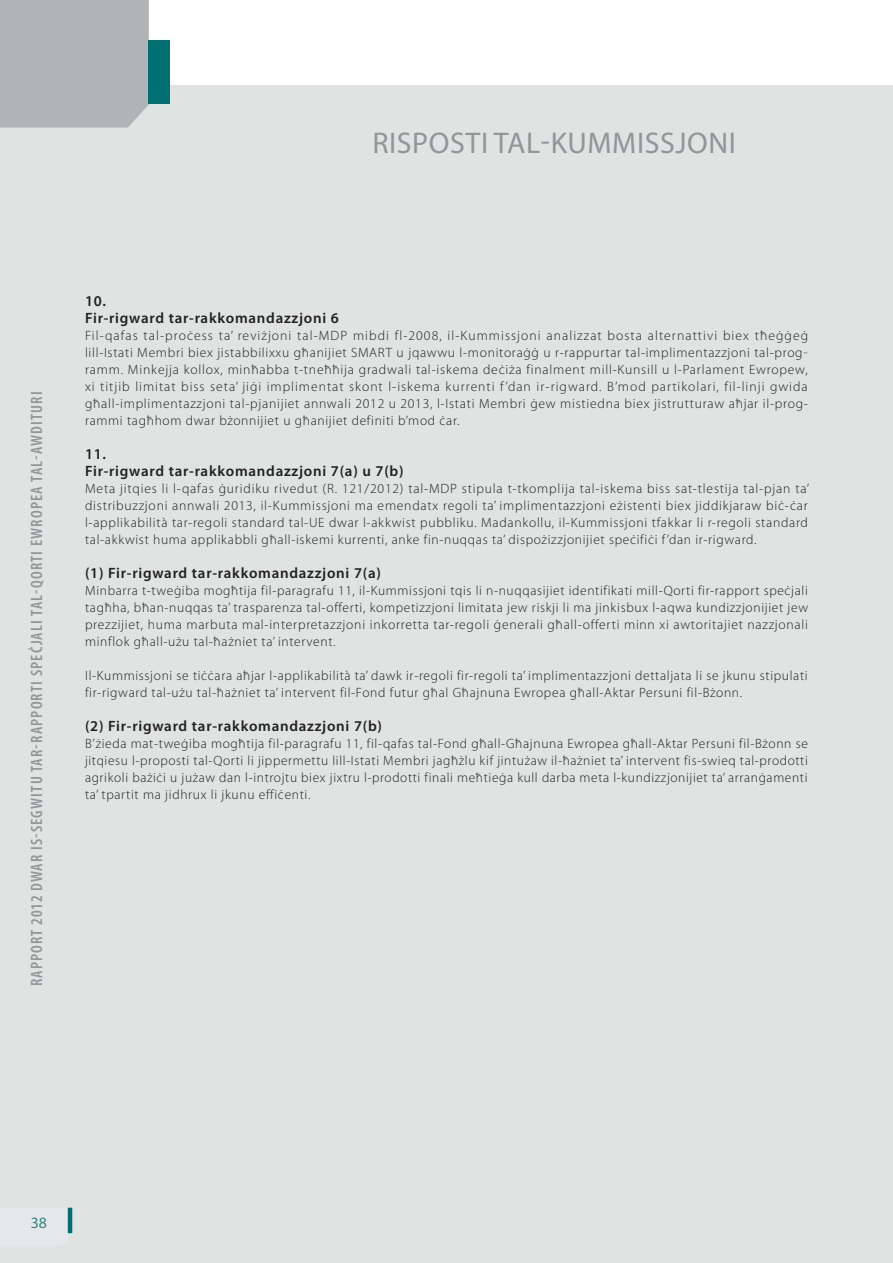
<style>
.page{position:relative;width:893px;height:1263px;background:#fff}
.page>*{position:absolute;margin:0;border:0;box-sizing:border-box;transform-origin:0 0}
.t1{font:30px "Myriad Pro";letter-spacing:.02em;color:#939598}
.t2{font:600 condensed 16.5px "Myriad Pro";letter-spacing:.07em;color:#939598}
.t3{font:15.75px "Myriad Pro";color:#358286}
.K_03_-_REP_CHIFFRE{font:600 15px/17px "Myriad Pro";letter-spacing:.05em;color:#231f20}
.K_04_-_REP_TEXTE_COU{font:300 13.5px/17px "Myriad Pro";letter-spacing:.05em;color:#231f20;text-align:justify}
</style>
<div class="page">
<div style="left:0;top:85px;width:893px;height:1178px;background:#dfe3e2"></div>
<div style="left:0;top:0;width:149px;height:128px;background:#b2b3b7"></div>
<div style="left:149px;top:40px;width:21px;height:64px;background:#017072"></div>
<svg style="left:67px;top:1207px;width:3px;height:27px"></svg>
<hr style="left:68px;top:1208px;width:4px;height:25px;background:#017072">
<h1 class="t1" style="left:372px;top:125px;width:365px">RISPOSTI TAL-KUMMISSJONI</h1>
<p class="t2" style="left:28px;top:986px;width:596px;rotate:-90deg">RAPPORT 2012 DWAR IS-SEGWITU TAR-RAPPORTI SPEĊJALI TAL-QORTI EWROPEA TAL-AWDITURI</p>
<p class="K_03_-_REP_CHIFFRE" style="left:85px;top:292px;width:255px">10.<br>Fir‑rigward tar‑rakkomandazzjoni 6</p>
<p class="K_04_-_REP_TEXTE_COU" style="left:85px;top:327px;width:725px">Fil‑qafas tal‑proċess ta’ reviżjoni tal‑MDP mibdi fl-2008, il‑Kummissjoni analizzat bosta alternattivi biex tħeġġeġ lill‑Istati Membri biex jistabbilixxu għanijiet SMART u jqawwu l‑monitoraġġ u r‑rappurtar tal‑implimentazzjoni tal‑prog&shy;ramm. Minkejja kollox, minħabba t‑tneħħija gradwali tal‑iskema deċiża finalment mill‑Kunsill u l‑Parlament Ewropew, xi titjib limitat biss seta’ jiġi implimentat skont l‑iskema kurrenti f’dan ir‑rigward. B’mod partikolari, fil‑linji gwida għall‑implimentazzjoni tal‑pjanijiet annwali 2012 u 2013, l‑Istati Membri ġew mistiedna biex jistrutturaw aħjar il‑prog&shy;rammi tagħhom dwar bżonnijiet u għanijiet definiti b’mod ċar.</p>
<p class="K_03_-_REP_CHIFFRE" style="left:85px;top:445px;width:320px">11.<br>Fir‑rigward tar‑rakkomandazzjoni 7(a) u 7(b)</p>
<p class="K_04_-_REP_TEXTE_COU" style="left:85px;top:480px;width:726px">Meta jitqies li l‑qafas ġuridiku rivedut (R. 121/2012) tal‑MDP stipula t‑tkomplija tal‑iskema biss sat‑tlestija tal‑pjan ta’ distribuzzjoni annwali 2013, il‑Kummissjoni ma emendatx regoli ta’ implimentazzjoni eżistenti biex jiddikjaraw biċ‑ċar l‑applikabilità tar‑regoli standard tal‑UE dwar l‑akkwist pubbliku. Madankollu, il‑Kummissjoni tfakkar li r‑regoli standard tal‑akkwist huma applikabbli għall‑iskemi kurrenti, anke fin‑nuqqas ta’ dispożizzjonijiet speċifiċi f’dan ir‑rigward.</p>
<p class="K_03_-_REP_CHIFFRE" style="left:85px;top:564px;width:297px">(1) Fir‑rigward tar‑rakkomandazzjoni 7(a)</p>
<p class="K_04_-_REP_TEXTE_COU" style="left:85px;top:583px;width:725px">Minbarra t‑tweġiba mogħtija fil‑paragrafu 11, il‑Kummissjoni tqis li n‑nuqqasijiet identifikati mill‑Qorti fir‑rapport speċjali tagħha, bħan‑nuqqas ta’ trasparenza tal‑offerti, kompetizzjoni limitata jew riskji li ma jinkisbux l‑aqwa kundizzjonijiet jew prezzijiet, huma marbuta mal‑interpretazzjoni inkorretta tar‑regoli ġenerali għall‑offerti minn xi awtoritajiet nazzjonali minflok għall‑użu tal‑ħażniet ta’ intervent.</p>
<p class="K_04_-_REP_TEXTE_COU" style="left:85px;top:668px;width:724px">Il‑Kummissjoni se tiċċara aħjar l‑applikabilità ta’ dawk ir‑regoli fir‑regoli ta’ implimentazzjoni dettaljata li se jkunu stipulati fir‑rigward tal‑użu tal‑ħażniet ta’ intervent fil‑Fond futur għal Għajnuna Ewropea għall‑Aktar Persuni fil‑Bżonn.</p>
<p class="K_03_-_REP_CHIFFRE" style="left:85px;top:717px;width:299px">(2) Fir‑rigward tar‑rakkomandazzjoni 7(b)</p>
<p class="K_04_-_REP_TEXTE_COU" style="left:85px;top:736px;width:724px">B’żieda mat‑tweġiba mogħtija fil‑paragrafu 11, fil‑qafas tal‑Fond għall‑Għajnuna Ewropea għall‑Aktar Persuni fil‑Bżonn se jitqiesu l‑proposti tal‑Qorti li jippermettu lill‑Istati Membri jagħżlu kif jintużaw il‑ħażniet ta’ intervent fis‑swieq tal‑prodotti agrikoli bażiċi u jużaw dan l‑introjtu biex jixtru l‑prodotti finali meħtieġa kull darba meta l‑kundizzjonijiet ta’ arranġamenti ta’ tpartit ma jidhrux li jkunu effiċenti.</p>
<p class="t3" style="left:31px;top:1213px;width:18px">38</p>
</div>
